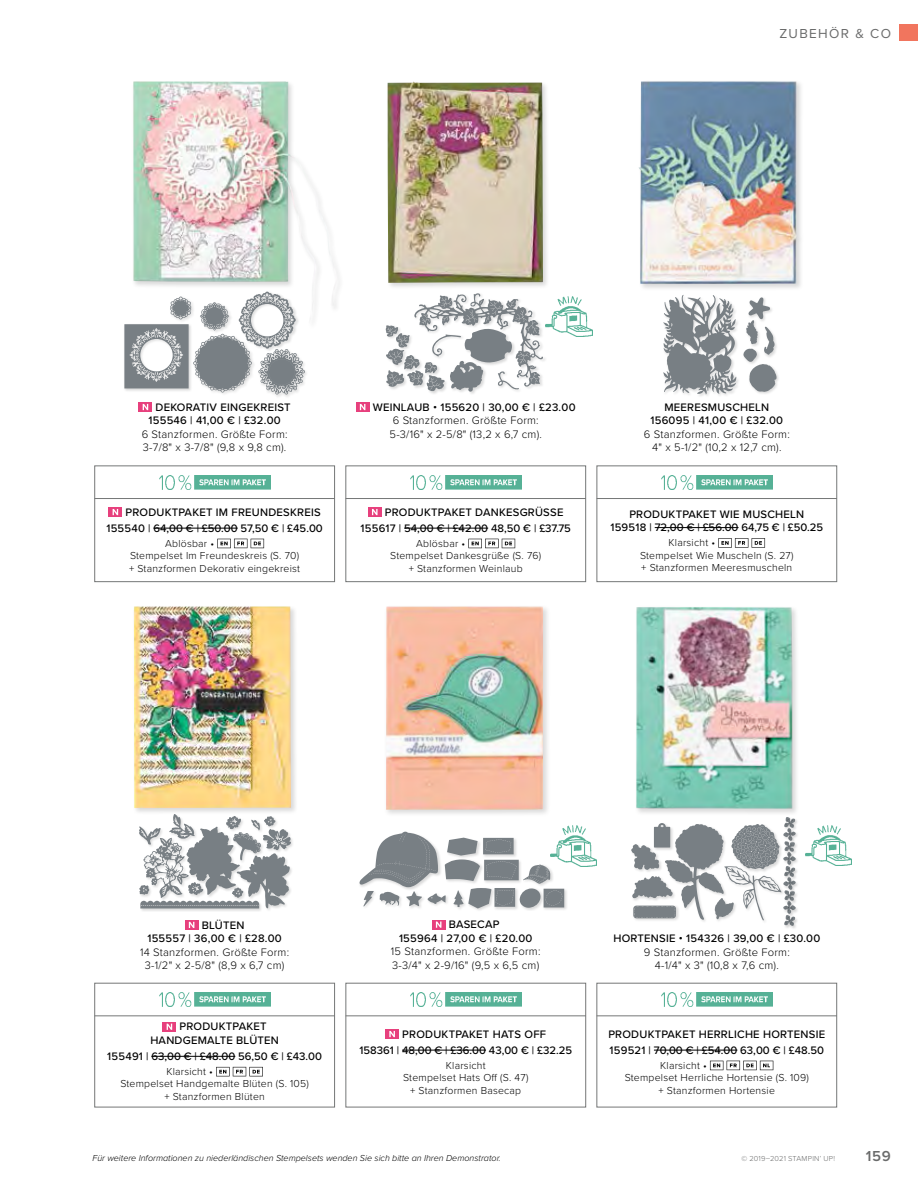
<style>
.page{position:relative;width:918px;height:1188px;background:#fff}
.page>*{position:absolute;margin:0;border:0;box-sizing:border-box;transform-origin:0 0}
.t1{font:600 15px "Proxima Nova";color:#6a6b6b}
.t2{font:13.5px "Proxima Nova";letter-spacing:.1em;color:#6a6b6b}
.t3{font:500 11.25px/13.5px "Proxima Nova";letter-spacing:.02em;color:#000}
.t4{font:300 11.25px/13.5px "Proxima Nova";letter-spacing:.02em;color:#000}
.t5{font:500 11.25px/16.2px "Proxima Nova";color:#000}
.t6{font:300 10.5px/12.6px "Proxima Nova";letter-spacing:.02em;color:#000}
.t7{font:italic 300 9px "Proxima Nova";color:#000}
.t8{font:300 7.5px "Proxima Nova";letter-spacing:.03em;color:#6a6b6b}
</style>
<div class="page">
<svg style="left:139px;top:402px;width:13px;height:10px"></svg>
<svg style="left:143px;top:404px;width:5px;height:6px"></svg>
<svg style="left:356px;top:402px;width:13px;height:10px"></svg>
<svg style="left:360px;top:404px;width:5px;height:6px"></svg>
<svg style="left:185px;top:920px;width:13px;height:10px"></svg>
<svg style="left:189px;top:922px;width:5px;height:6px"></svg>
<svg style="left:432px;top:920px;width:13px;height:9px"></svg>
<svg style="left:436px;top:922px;width:5px;height:6px"></svg>
<div style="left:749px;top:363px;width:31px;height:33px;background:#000;opacity:.15"></div>
<svg style="left:743px;top:297px;width:34px;height:95px"></svg>
<div style="left:662px;top:294px;width:78px;height:104px;background:#000;opacity:.15"></div>
<svg style="left:663px;top:295px;width:73px;height:100px"></svg>
<div style="left:257px;top:348px;width:52px;height:50px;background:#000;opacity:.15"></div>
<svg style="left:124px;top:324px;width:181px;height:70px"></svg>
<svg style="left:385px;top:293px;width:158px;height:100px"></svg>
<div style="left:138px;top:813px;width:157px;height:99px;background:#000;opacity:.15"></div>
<svg style="left:139px;top:815px;width:152px;height:93px"></svg>
<div style="left:637px;top:80px;width:167px;height:211px;background:#000;opacity:.15"></div>
<img style="left:638px;top:81px;width:159px;height:203px">
<div style="left:132px;top:80px;width:212px;height:250px;background:#000;opacity:.15"></div>
<img style="left:133px;top:81px;width:204px;height:242px">
<div style="left:384px;top:604px;width:167px;height:213px;background:#000;opacity:.15"></div>
<img style="left:386px;top:606px;width:157px;height:204px">
<div style="left:386px;top:80px;width:164px;height:210px;background:#000;opacity:.15"></div>
<img style="left:388px;top:81px;width:155px;height:202px">
<div style="left:634px;top:605px;width:166px;height:211px;background:#000;opacity:.15"></div>
<img style="left:636px;top:607px;width:156px;height:202px">
<div style="left:132px;top:605px;width:166px;height:210px;background:#000;opacity:.15"></div>
<img style="left:134px;top:606px;width:157px;height:202px">
<svg style="left:109px;top:507px;width:13px;height:10px"></svg>
<svg style="left:113px;top:509px;width:5px;height:6px"></svg>
<hr style="left:153px;top:528px;width:85px;height:1px;background:#000">
<svg style="left:217px;top:539px;width:47px;height:9px"></svg>
<div style="left:368px;top:507px;width:13px;height:10px;background:#e7407d"></div>
<svg style="left:372px;top:509px;width:6px;height:6px"></svg>
<hr style="left:404px;top:528px;width:84px;height:1px;background:#000">
<svg style="left:468px;top:539px;width:47px;height:9px"></svg>
<hr style="left:655px;top:527px;width:84px;height:1px;background:#000">
<svg style="left:718px;top:538px;width:47px;height:10px"></svg>
<svg style="left:163px;top:1022px;width:13px;height:9px"></svg>
<svg style="left:167px;top:1024px;width:5px;height:6px"></svg>
<hr style="left:151px;top:1056px;width:84px;height:1px;background:#000">
<svg style="left:216px;top:1067px;width:47px;height:9px"></svg>
<div style="left:385px;top:1029px;width:14px;height:10px;background:#e7407d"></div>
<svg style="left:389px;top:1031px;width:6px;height:6px"></svg>
<hr style="left:402px;top:1050px;width:84px;height:1px;background:#000">
<hr style="left:654px;top:1050px;width:83px;height:1px;background:#000">
<svg style="left:710px;top:1061px;width:63px;height:9px"></svg>
<div style="left:95px;top:466px;width:240px;height:116px;border:1px solid #757777"></div>
<hr style="left:94px;top:498px;width:241px;height:1px;background:#757777">
<div style="left:346px;top:466px;width:240px;height:116px;border:1px solid #757777"></div>
<hr style="left:346px;top:498px;width:240px;height:1px;background:#757777">
<div style="left:597px;top:466px;width:240px;height:116px;border:1px solid #757777"></div>
<hr style="left:597px;top:498px;width:240px;height:1px;background:#757777">
<div style="left:95px;top:983px;width:240px;height:124px;border:1px solid #757777"></div>
<hr style="left:94px;top:1016px;width:241px;height:1px;background:#757777">
<div style="left:346px;top:983px;width:240px;height:124px;border:1px solid #757777"></div>
<hr style="left:346px;top:1016px;width:240px;height:1px;background:#757777">
<div style="left:597px;top:983px;width:240px;height:124px;border:1px solid #757777"></div>
<hr style="left:597px;top:1016px;width:240px;height:1px;background:#757777">
<img style="left:805px;top:825px;width:47px;height:41px">
<img style="left:546px;top:296px;width:46px;height:41px">
<img style="left:562px;top:826px;width:35px;height:40px">
<div style="left:783px;top:816px;width:16px;height:114px;background:#fbfbfb"></div>
<div style="left:784px;top:818px;width:14px;height:110px;background:#000;opacity:.15"></div>
<svg style="left:631px;top:817px;width:165px;height:109px"></svg>
<div style="left:543px;top:888px;width:25px;height:24px;background:#000;opacity:.15"></div>
<div style="left:519px;top:888px;width:25px;height:23px;background:#000;opacity:.15"></div>
<div style="left:494px;top:887px;width:25px;height:24px;background:#f3f3f3"></div>
<div style="left:467px;top:887px;width:28px;height:25px;background:#000;opacity:.15"></div>
<div style="left:453px;top:889px;width:14px;height:22px;background:#000;opacity:.15"></div>
<svg style="left:360px;top:832px;width:204px;height:76px"></svg>
<img style="left:159px;top:476px;width:111px;height:13px">
<img style="left:410px;top:476px;width:111px;height:13px">
<img style="left:661px;top:476px;width:111px;height:13px">
<img style="left:159px;top:993px;width:111px;height:13px">
<img style="left:410px;top:993px;width:111px;height:13px">
<img style="left:661px;top:993px;width:111px;height:13px">
<div style="left:899px;top:24px;width:19px;height:16px;background:#f1755e"></div>
<p class="t2" style="left:779px;top:23px;width:113px">ZUBEHÖR &amp; CO</p>
<p class="t3" style="left:149px;top:400px;width:144px;text-indent:7px">DEKORATIV EINGEKREIST<br>155546 | 41,00 € | £32.00</p>
<p class="t4" style="left:142px;top:427px;width:147px">6 Stanzformen. Größte Form:<br>3-7/8" x 3-7/8" (9,8 x 9,8 cm).</p>
<p class="t3" style="left:106px;top:503px;width:218px;line-height:16.2px;text-align:right">PRODUKTPAKET IM FREUNDESKREIS<br>155540 | 64,00 € | £50.00 57,50 € | £45.00</p>
<p class="t6" style="left:129px;top:536px;width:172px;text-indent:36px">Ablösbar •<br>Stempelset Im Freundeskreis (S. 70) + Stanzformen Dekorativ eingekreist</p>
<p class="t3" style="left:373px;top:400px;width:204px">WEINLAUB • 155620 | 30,00 € | £23.00</p>
<p class="t4" style="left:390px;top:413px;width:154px">6 Stanzformen. Größte Form:<br>5-3/16" x 2-5/8" (13,2 x 6,7 cm).</p>
<p class="t3" style="left:361px;top:503px;width:212px;line-height:16.2px;text-indent:24px">PRODUKTPAKET DANKESGRÜSSE<br>155617 | 54,00 € | £42.00 48,50 € | £37.75</p>
<p class="t6" style="left:416px;top:536px;width:51px">Ablösbar •</p>
<p class="t6" style="left:390px;top:549px;width:152px">Stempelset Dankesgrüße (S. 76)</p>
<p class="t6" style="left:409px;top:561px;width:115px">+ Stanzformen Weinlaub</p>
<p class="t3" style="left:651px;top:400px;width:134px;text-align:center">MEERESMUSCHELN<br>156095 | 41,00 € | £32.00</p>
<p class="t4" style="left:644px;top:427px;width:147px;text-align:center">6 Stanzformen. Größte Form:<br>4" x 5-1/2" (10,2 x 12,7 cm).</p>
<p class="t3" style="left:610px;top:507px;width:214px;text-align:center">PRODUKTPAKET WIE MUSCHELN<br>159518 | 72,00 € | £56.00 64,75 € | £50.25</p>
<p class="t6" style="left:640px;top:536px;width:155px;text-indent:28px">Klarsicht •<br>Stempelset Wie Muscheln (S. 27) + Stanzformen Meeresmuscheln</p>
<p class="t3" style="left:147px;top:918px;width:136px;text-indent:54px">BLÜTEN<br>155557 | 36,00 € | £28.00</p>
<p class="t4" style="left:140px;top:944px;width:151px;text-align:center">14 Stanzformen. Größte Form:<br>3-1/2" x 2-5/8" (8,9 x 6,7 cm)</p>
<p class="t3" style="left:150px;top:1019px;width:130px;text-indent:29px">PRODUKTPAKET<br>HANDGEMALTE BLÜTEN</p>
<p class="t5" style="left:107px;top:1048px;width:216px">155491 | 63,00 € | £48.00 56,50 € | £43.00</p>
<p class="t6" style="left:166px;top:1064px;width:48px">Klarsicht •</p>
<p class="t6" style="left:120px;top:1077px;width:190px">Stempelset Handgemalte Blüten (S. 105)</p>
<p class="t6" style="left:164px;top:1090px;width:102px">+ Stanzformen Blüten</p>
<p class="t3" style="left:399px;top:917px;width:135px;text-indent:50px">BASECAP<br>155964 | 27,00 € | £20.00</p>
<p class="t4" style="left:391px;top:944px;width:151px">15 Stanzformen. Größte Form:<br>3-3/4" x 2-9/16" (9,5 x 6,5 cm)</p>
<p class="t5" style="left:359px;top:1025px;width:214px;text-indent:43px">PRODUKTPAKET HATS OFF<br>158361 | 48,00 € | £36.00 43,00 € | £32.25</p>
<p class="t6" style="left:403px;top:1058px;width:127px;text-align:center">Klarsicht<br>Stempelset Hats Off (S. 47) + Stanzformen Basecap</p>
<p class="t3" style="left:613px;top:931px;width:208px">HORTENSIE • 154326 | 39,00 € | £30.00</p>
<p class="t4" style="left:644px;top:944px;width:147px;text-align:center">9 Stanzformen. Größte Form:<br>4-1/4" x 3" (10,8 x 7,6 cm).</p>
<p class="t3" style="left:608px;top:1025px;width:218px;line-height:16.2px">PRODUKTPAKET HERRLICHE HORTENSIE<br>159521 | 70,00 € | £54.00 63,00 € | £48.50</p>
<p class="t6" style="left:660px;top:1058px;width:48px">Klarsicht •</p>
<p class="t6" style="left:625px;top:1071px;width:186px">Stempelset Herrliche Hortensie (S. 109)</p>
<p class="t6" style="left:659px;top:1083px;width:118px">+ Stanzformen Hortensie</p>
<p class="t7" style="left:92px;top:1151px;width:410px">Für weitere Informationen zu niederländischen Stempelsets wenden Sie sich bitte an Ihren Demonstrator.</p>
<p class="t8" style="left:742px;top:1153px;width:95px">© 2019–2021 STAMPIN’ UP!</p>
<h1 class="t1" style="left:866px;top:1145px;width:27px">159</h1>
</div>
